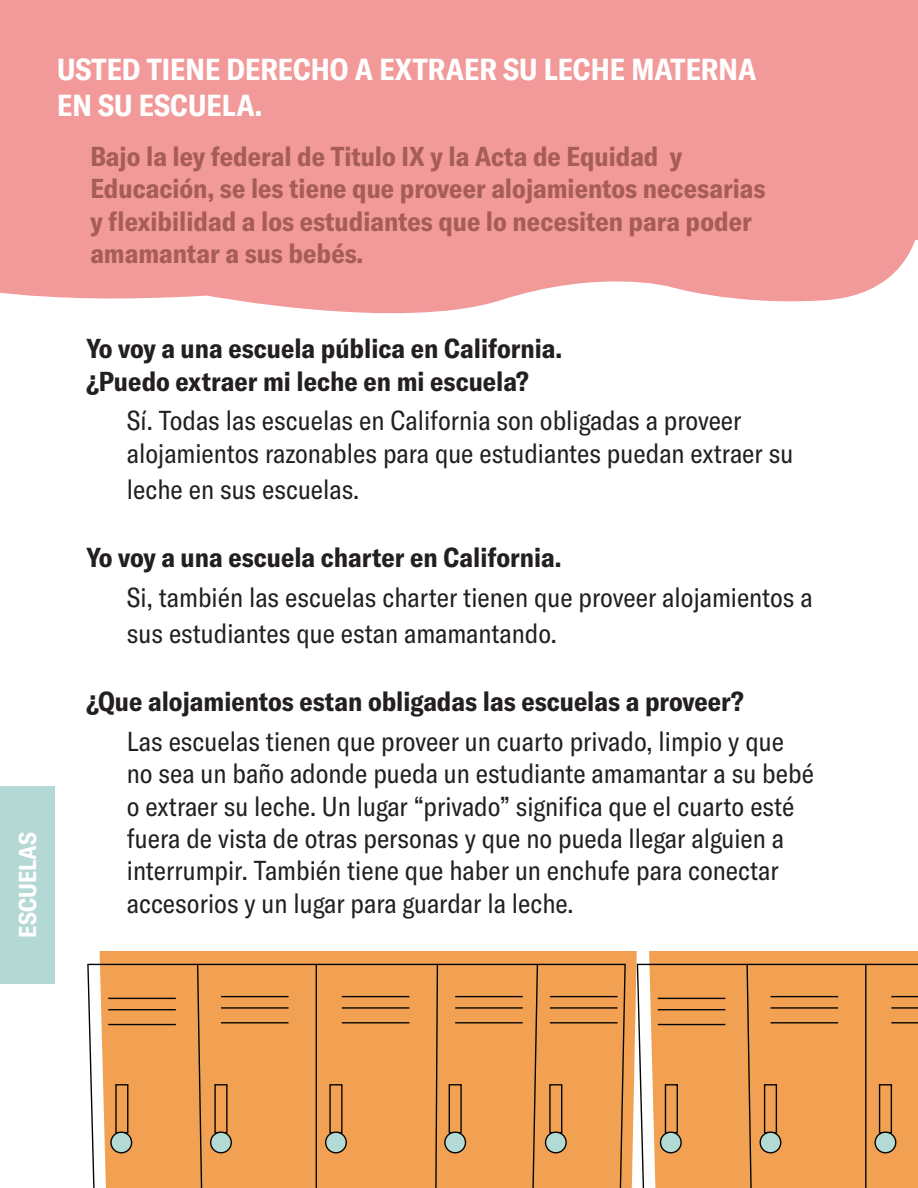
<style>
.page{position:relative;width:918px;height:1188px;background:#fff}
.page>*{position:absolute;margin:0;border:0;box-sizing:border-box;transform-origin:0 0}
.t1{font:700 condensed 30px/36px "GT America";color:#fff}
.t2{font:condensed 27px/32.4px "GT America";color:#231f20}
.t3{font:700 condensed 27px/32.4px "GT America";color:#a65d56}
.t4{font:700 condensed 27px/32.4px "GT America";color:#231f20}
.t5{font:700 condensed 24px "GT America";color:#fff}
</style>
<div class="page">
<div style="left:0;top:0;width:918px;height:240px;background:#f29999"></div>
<svg style="left:0;top:240px;width:915px;height:74px;fill:#f29999"></svg>
<div style="left:1px;top:786px;width:54px;height:198px;background:#b4d9d5"></div>
<svg style="left:100px;top:951px;width:537px;height:237px;background:#f2a55b"></svg>
<div style="left:87px;top:963px;width:540px;height:225px;background:#f2a051"></div>
<svg style="left:196px;top:963px;width:9px;height:225px;background:#cc8744"></svg>
<hr style="left:316px;top:964px;width:1px;height:224px;background:#040503">
<svg style="left:434px;top:963px;width:5px;height:225px"></svg>
<svg style="left:530px;top:963px;width:9px;height:225px;background:#cc8744"></svg>
<div style="left:115px;top:1084px;width:13px;height:49px;border:1px solid #040503"></div>
<div style="left:214px;top:1084px;width:14px;height:49px;border:1px solid #040503"></div>
<div style="left:329px;top:1084px;width:14px;height:49px;border:1px solid #040503"></div>
<div style="left:449px;top:1084px;width:13px;height:49px;border:1px solid #040503"></div>
<div style="left:549px;top:1084px;width:13px;height:49px;border:1px solid #040503"></div>
<div style="left:111px;top:1132px;width:21px;height:21px;background:#b4dad6;border-radius:50%"></div>
<div style="left:110px;top:1132px;width:22px;height:21px;border:1px solid #040503;border-radius:50%"></div>
<div style="left:211px;top:1132px;width:20px;height:21px;background:#b4dad6;border-radius:50%"></div>
<div style="left:210px;top:1132px;width:22px;height:21px;border:1px solid #040503;border-radius:50%"></div>
<div style="left:326px;top:1132px;width:20px;height:21px;background:#b4dad6;border-radius:50%"></div>
<div style="left:325px;top:1132px;width:22px;height:21px;border:1px solid #040503;border-radius:50%"></div>
<div style="left:445px;top:1132px;width:20px;height:21px;background:#b4dad6;border-radius:50%"></div>
<div style="left:444px;top:1132px;width:22px;height:21px;border:1px solid #040503;border-radius:50%"></div>
<div style="left:546px;top:1132px;width:20px;height:21px;background:#b4dad6;border-radius:50%"></div>
<div style="left:545px;top:1132px;width:22px;height:21px;border:1px solid #040503;border-radius:50%"></div>
<hr style="left:108px;top:998px;width:68px;height:1px;background:#040503">
<hr style="left:108px;top:1009px;width:68px;height:1px;background:#040503">
<hr style="left:108px;top:1024px;width:68px;height:1px;background:#040503">
<hr style="left:221px;top:996px;width:68px;height:1px;background:#040503">
<hr style="left:221px;top:1007px;width:68px;height:2px;background:#040503">
<hr style="left:221px;top:1022px;width:68px;height:1px;background:#040503">
<hr style="left:342px;top:996px;width:67px;height:1px;background:#040503">
<hr style="left:342px;top:1007px;width:67px;height:2px;background:#040503">
<hr style="left:342px;top:1022px;width:67px;height:1px;background:#040503">
<hr style="left:455px;top:996px;width:68px;height:1px;background:#040503">
<hr style="left:455px;top:1007px;width:68px;height:2px;background:#040503">
<hr style="left:455px;top:1022px;width:68px;height:1px;background:#040503">
<hr style="left:550px;top:996px;width:68px;height:1px;background:#040503">
<hr style="left:550px;top:1007px;width:68px;height:2px;background:#040503">
<hr style="left:550px;top:1022px;width:68px;height:1px;background:#040503">
<div style="left:649px;top:951px;width:269px;height:12px;background:#f2a051"></div>
<svg style="left:637px;top:963px;width:281px;height:225px;background:#eda158"></svg>
<svg style="left:746px;top:963px;width:8px;height:225px;background:#c78443"></svg>
<hr style="left:865px;top:964px;width:1px;height:224px;background:#040503">
<div style="left:665px;top:1084px;width:13px;height:49px;border:1px solid #040503"></div>
<div style="left:764px;top:1084px;width:13px;height:49px;border:1px solid #040503"></div>
<div style="left:879px;top:1084px;width:13px;height:49px;border:1px solid #040503"></div>
<div style="left:661px;top:1132px;width:20px;height:21px;background:#b4dad6;border-radius:50%"></div>
<div style="left:660px;top:1132px;width:22px;height:21px;border:1px solid #040503;border-radius:50%"></div>
<div style="left:760px;top:1132px;width:21px;height:21px;background:#b4dad6;border-radius:50%"></div>
<div style="left:760px;top:1132px;width:21px;height:21px;border:1px solid #040503;border-radius:50%"></div>
<div style="left:875px;top:1132px;width:21px;height:21px;background:#b4dad6;border-radius:50%"></div>
<div style="left:874px;top:1132px;width:22px;height:21px;border:1px solid #040503;border-radius:50%"></div>
<hr style="left:658px;top:998px;width:67px;height:1px;background:#040503">
<hr style="left:658px;top:1009px;width:67px;height:1px;background:#040503">
<hr style="left:658px;top:1024px;width:67px;height:1px;background:#040503">
<hr style="left:770px;top:996px;width:68px;height:1px;background:#040503">
<hr style="left:770px;top:1007px;width:68px;height:2px;background:#040503">
<hr style="left:770px;top:1022px;width:68px;height:1px;background:#040503">
<svg style="left:891px;top:996px;width:27px;height:1px"></svg>
<hr style="left:891px;top:1007px;width:27px;height:2px;background:#040503">
<svg style="left:891px;top:1022px;width:27px;height:1px"></svg>
<p class="t1" style="left:57px;top:51px;width:701px">USTED TIENE DERECHO A EXTRAER SU LECHE MATERNA<br>EN SU ESCUELA.</p>
<p class="t3" style="left:90px;top:140px;width:677px">Bajo la ley federal de Titulo IX y la Acta de Equidad y Educación, se les tiene que proveer alojamientos necesarias y flexibilidad a los estudiantes que lo necesiten para poder amamantar a sus bebés.</p>
<p class="t5" style="left:13px;top:938px;width:107px;rotate:-90deg">ESCUELAS</p>
<p class="t4" style="left:86px;top:332px;width:477px">Yo voy a una escuela pública en California. ¿Puedo extraer mi leche en mi escuela?</p>
<p class="t2" style="left:127px;top:405px;width:668px">Sí. Todas las escuelas en California son obligadas a proveer alojamientos razonables para que estudiantes puedan extraer su</p>
<p class="t2" style="left:127px;top:473px;width:234px">leche en sus escuelas.</p>
<p class="t4" style="left:86px;top:541px;width:477px">Yo voy a una escuela charter en California.</p>
<p class="t2" style="left:127px;top:579px;width:687px;line-height:36px">Si, también las escuelas charter tienen que proveer alojamientos a sus estudiantes que estan amamantando.</p>
<p class="t4" style="left:86px;top:685px;width:659px">¿Que alojamientos estan obligadas las escuelas a proveer?</p>
<p class="t2" style="left:127px;top:725px;width:689px">Las escuelas tienen que proveer un cuarto privado, limpio y que no sea un baño adonde pueda un estudiante amamantar a su bebé o extraer su leche. Un lugar “privado” significa que el cuarto esté fuera de vista de otras personas y que no pueda llegar alguien a interrumpir. También tiene que haber un enchufe para conectar accesorios y un lugar para guardar la leche.</p>
</div>
